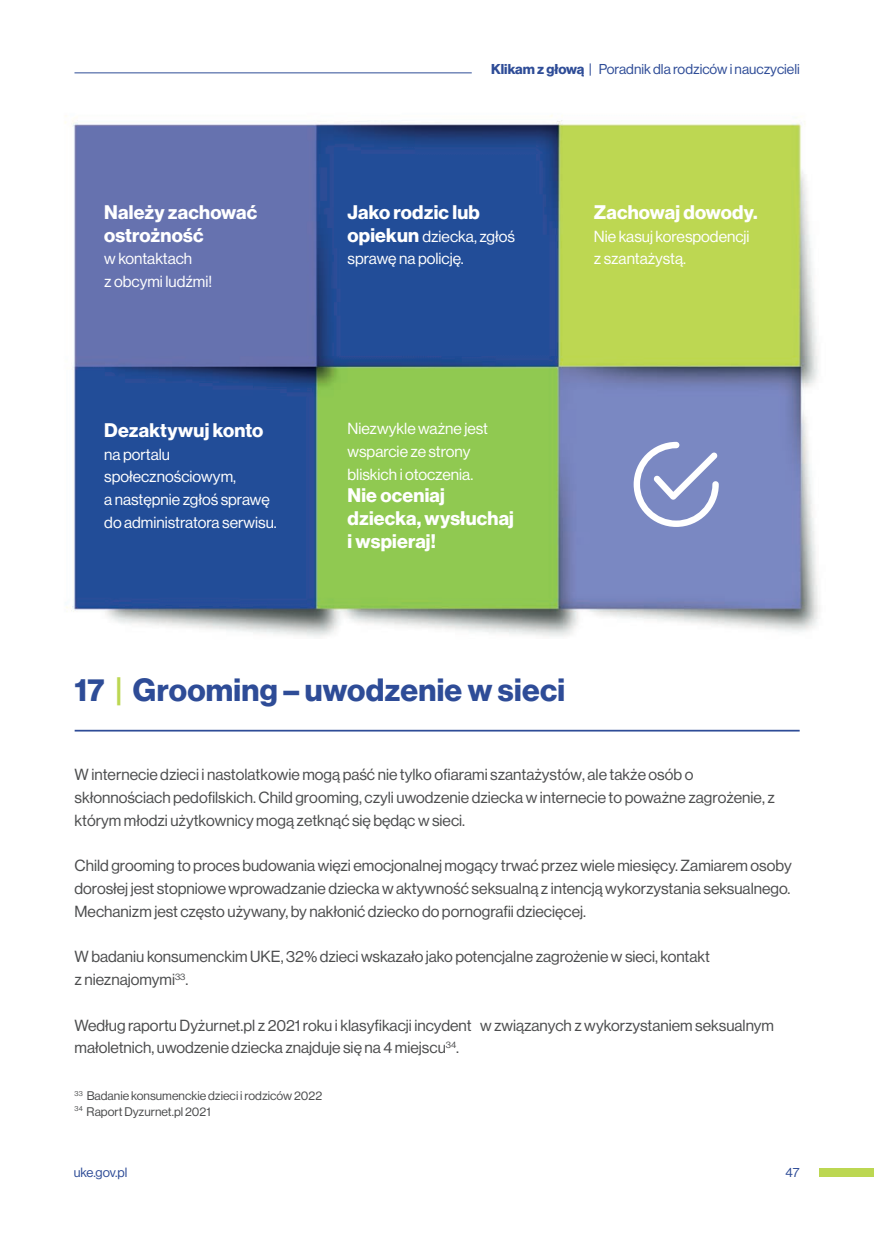
<style>
.page{position:relative;width:874px;height:1241px;background:#fff}
.page>*{position:absolute;margin:0;border:0;box-sizing:border-box;transform-origin:0 0}
.t1{font:31.5px "N Haas Grotesk DS Pro 75 Bd";letter-spacing:.01em;color:#2e4c97}
.t2{font:19.25px/22.8px "N Haas Grotesk DS Pro 75 Bd";letter-spacing:.01em;color:#fff}
.t3{font:15.75px/22.8px "N Haas Grotesk DS Pro 55 Rg";color:#4b4c4d}
.t4{font:15.75px/22.8px "N Haas Grotesk DS Pro 55 Rg";color:#fff}
.t5{font:14px "N Haas Grotesk DS Pro 55 Rg";color:#2e4c97}
.t6{font:13.12px "N Haas Grotesk DS Pro 55 Rg";letter-spacing:-.005em;color:#2e4c97}
.t7{font:12.25px/15.8px "N Haas Grotesk DS Pro 55 Rg";color:#4b4c4d}
.s1{font-family:"N Haas Grotesk DS Pro 75 Bd"}
.s2{font-family:"N Haas Grotesk DS Pro 75 Bd";font-size:19.25px}
.s3{color:#bcd752}
</style>
<div class="page">
<img style="left:65px;top:115px;width:755px;height:522px">
<div style="left:819px;top:1168px;width:54px;height:8px;background:#bcd752"></div>
<hr style="left:74px;top:72px;width:397px;height:1px;background:#2e4c97">
<hr style="left:75px;top:729px;width:724px;height:2px;background:#2e4c97">
<svg style="left:633px;top:442px;width:85px;height:85px"></svg>
<p class="t2" style="left:104px;top:201px;width:154px">Należy zachować ostrożność</p>
<p class="t4" style="left:104px;top:247px;width:109px">w kontaktach<br>z obcymi ludźmi!</p>
<p class="t2" style="left:104px;top:419px;width:161px">Dezaktywuj konto</p>
<p class="t4" style="left:104px;top:442px;width:174px">na portalu społecznościowym,<br>a następnie zgłoś sprawę do administratora serwisu.</p>
<p class="t5" style="left:491px;top:61px;width:310px"><span class="s1">Klikam z głową</span> | Poradnik dla rodziców i nauczycieli</p>
<p class="t2" style="left:347px;top:201px;width:133px">Jako rodzic lub</p>
<p class="t4" style="left:347px;top:225px;width:169px"><span class="s2">opiekun</span> dziecka, zgłoś sprawę na policję.</p>
<p class="t4" style="left:347px;top:417px;width:142px">Niezwykle ważne jest wsparcie ze strony bliskich i otoczenia.</p>
<p class="t2" style="left:347px;top:484px;width:168px">Nie oceniaj dziecka, wysłuchaj i wspieraj!</p>
<p class="t2" style="left:593px;top:201px;width:165px">Zachowaj dowody.</p>
<p class="t4" style="left:593px;top:225px;width:157px">Nie kasuj korespodencji z szantażystą.</p>
<h2 class="t1" style="left:74px;top:671px;width:492px">17 <span class="s3">|</span> Grooming – uwodzenie w sieci</h2>
<p class="t3" style="left:74px;top:763px;width:701px">W internecie dzieci i nastolatkowie mogą paść nie tylko ofarami szantażystów, ale także osób o skłonnościach pedoflskich. Child grooming, czyli uwodzenie dziecka w internecie to poważne zagrożenie, z którym młodzi użytkownicy mogą zetknąć się będąc w sieci.</p>
<p class="t3" style="left:74px;top:854px;width:718px;text-align:justify">Child grooming to proces budowania więzi emocjonalnej mogący trwać przez wiele miesięcy. Zamiarem osoby dorosłej jest stopniowe wprowadzanie dziecka w aktywność seksualną z intencją wykorzystania seksualnego.<br>Mechanizm jest często używany, by nakłonić dziecko do pornografi dziecięcej.</p>
<p class="t3" style="left:74px;top:945px;width:636px">W badaniu konsumenckim UKE, 32% dzieci wskazało jako potencjalne zagrożenie w sieci, kontakt z nieznajomymi<sup>33</sup>.</p>
<p class="t3" style="left:74px;top:1013px;width:700px">Według raportu Dyżurnet.pl z 2021 roku i klasyfkacji incydent w związanych z wykorzystaniem seksualnym małoletnich, uwodzenie dziecka znajduje się na 4 miejscu<sup>34</sup>.</p>
<p class="t7" style="left:75px;top:1087px;width:249px"><sup>33</sup> Badanie konsumenckie dzieci i rodzicó w 2022<br><sup>34</sup> Raport Dyzurnet.pl 2021</p>
<p class="t6" style="left:74px;top:1165px;width:55px">uke.gov.pl</p>
<p class="t6" style="left:785px;top:1165px;width:16px">47</p>
</div>
